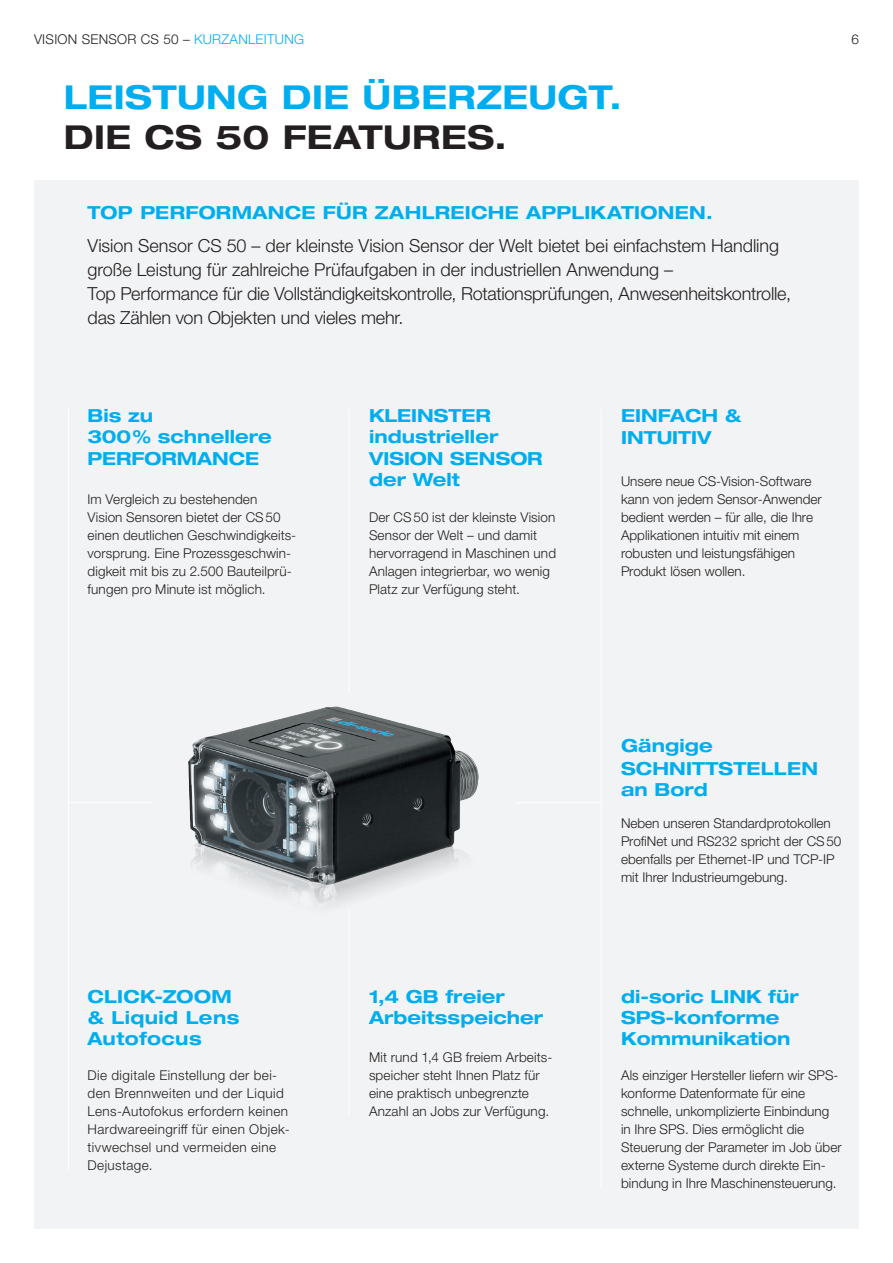
<style>
.page{position:relative;width:893px;height:1263px;background:#fff}
.page>*{position:absolute;margin:0;border:0;box-sizing:border-box;transform-origin:0 0}
.t1{font:700 expanded 33px "Helvetica Neue LTW1 G";letter-spacing:.015em;color:#00aeef}
.t2{font:700 expanded 33px "Helvetica Neue LTW1 G";letter-spacing:.015em;color:#231f20}
.t3{font:300 18px/24px "Helvetica Neue LTW1 G";letter-spacing:-.005em;color:#231f20}
.t4{font:700 expanded 18px/21px "Helvetica Neue LTW1 G";letter-spacing:.005em;color:#00aeef}
.t5{font:300 13.5px/18px "Helvetica Neue LTW1 G";letter-spacing:.01em;color:#231f20}
.t6{font:300 13.5px/18px "Helvetica Neue LTW1 G";letter-spacing:.03em;color:#231f20}
.s1{color:#00aeef}
</style>
<div class="page">
<div style="left:34px;top:181px;width:825px;height:1048px;background:#f2f3f4"></div>
<img style="left:188px;top:706px;width:291px;height:199px">
<hr style="left:68px;top:409px;width:1px;height:761px;background:#fff">
<hr style="left:601px;top:409px;width:1px;height:779px;background:#fff">
<hr style="left:349px;top:409px;width:1px;height:283px;background:#fff">
<hr style="left:68px;top:802px;width:85px;height:1px;background:#fff">
<hr style="left:516px;top:802px;width:85px;height:1px;background:#fff">
<hr style="left:349px;top:910px;width:1px;height:205px;background:#fff">
<div style="left:839px;top:317px;width:54px;height:946px;background:linear-gradient(to right,#f2f3f4,#fff)"></div>
<p class="t5" style="left:34px;top:30px;width:272px">VISION SENSOR CS 50 – <span class="s1">KURZANLEITUNG</span></p>
<p class="t5" style="left:851px;top:30px;width:9px">6</p>
<h1 class="t1" style="left:64px;top:75px;width:559px">LEISTUNG DIE ÜBERZEUGT.</h1>
<h1 class="t2" style="left:64px;top:116px;width:444px">DIE CS 50 FEATURES.</h1>
<h2 class="t4" style="left:88px;top:201px;width:627px">TOP PERFORMANCE FÜR ZAHLREICHE APPLIKATIONEN.</h2>
<p class="t3" style="left:88px;top:233px;width:705px">Vision Sensor CS 50 – der kleinste Vision Sensor der Welt bietet bei einfachstem Handling große Leistung für zahlreiche Prüfaufgaben in der industriellen Anwendung –<br>Top Performance für die Vollständigkeitskontrolle, Rotationsprüfungen, Anwesenheitskontrolle, das Zählen von Objekten und vieles mehr.</p>
<h2 class="t4" style="left:88px;top:403px;width:186px;line-height:21.8px">Bis zu<br>300% schnellere<br>PERFORMANCE</h2>
<p class="t5" style="left:88px;top:490px;width:210px">Im Vergleich zu bestehenden<br>Vision Sensoren bietet der CS50 einen deutlichen Geschwindigkeits&shy;vorsprung. Eine Prozessgeschwin&shy;digkeit mit bis zu 2.500 Bauteilprü&shy;fungen pro Minute ist möglich.</p>
<h2 class="t4" style="left:88px;top:985px;width:153px">CLICK-ZOOM &amp; Liquid Lens<br>Autofocus</h2>
<p class="t6" style="left:88px;top:1066px;width:204px">Die digitale Einstellung der bei&shy;den Brennweiten und der Liquid<br>Lens-Autofokus erfordern keinen<br>Hardwareeingriff für einen Objek&shy;tivwechsel und vermeiden eine<br>Dejustage.</p>
<h2 class="t4" style="left:369px;top:404px;width:175px;line-height:21.5px">KLEINSTER industrieller<br>VISION SENSOR der Welt</h2>
<p class="t5" style="left:369px;top:508px;width:189px">Der CS50 ist der kleinste Vision<br>Sensor der Welt – und damit hervorragend in Maschinen und<br>Anlagen integrierbar, wo wenig<br>Platz zur Verfügung steht.</p>
<h2 class="t4" style="left:369px;top:985px;width:176px">1,4 GB freier<br>Arbeitsspeicher</h2>
<p class="t5" style="left:369px;top:1048px;width:185px">Mit rund 1,4 GB freiem Arbeits&shy;speicher steht Ihnen Platz für eine praktisch unbegrenzte<br>Anzahl an Jobs zur Verfügung.</p>
<h2 class="t4" style="left:621px;top:403px;width:122px;line-height:22.5px">EINFACH &amp;<br>INTUITIV</h2>
<p class="t5" style="left:621px;top:472px;width:202px">Unsere neue CS-Vision-Software kann von jedem Sensor-Anwender bedient werden – für alle, die Ihre<br>Applikationen intuitiv mit einem robusten und leistungsfähigen<br>Produkt lösen wollen.</p>
<h2 class="t4" style="left:621px;top:734px;width:198px;line-height:21.8px">Gängige<br>SCHNITTSTELLEN an Bord</h2>
<p class="t5" style="left:621px;top:814px;width:222px">Neben unseren Standardprotokollen ProfiNet und RS232 spricht der CS50 ebenfalls per Ethernet-IP und TCP-IP mit Ihrer Industrieumgebung.</p>
<h2 class="t4" style="left:621px;top:985px;width:179px">di-soric LINK für<br>SPS-konforme<br>Kommunikation</h2>
<p class="t5" style="left:621px;top:1066px;width:222px">Als einziger Hersteller liefern wir SPS&shy;konforme Datenformate für eine schnelle, unkomplizierte Einbindung in Ihre SPS. Dies ermöglicht die Steuerung der Parameter im Job über externe Systeme durch direkte Ein&shy;bindung in Ihre Maschinensteuerung.</p>
</div>
